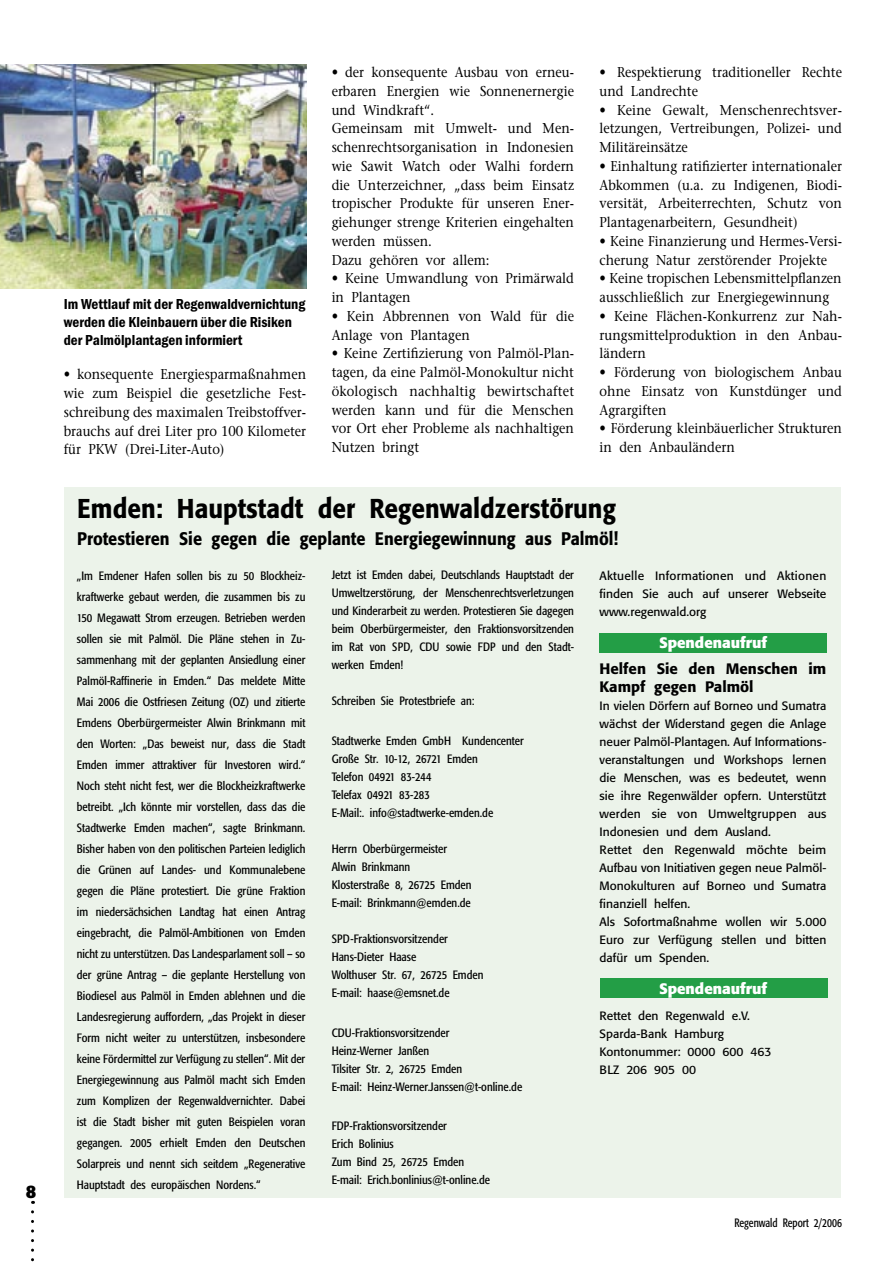
<style>
.page{position:relative;width:893px;height:1263px;background:#fff}
.page>*{position:absolute;margin:0;border:0;box-sizing:border-box;transform-origin:0 0}
.Titelzeile{font:500 27px "Formata";color:#000;scale:.9 1}
.Titelzeile-2{font:500 18px "Formata";color:#000;scale:.9 1}
.t1{font:700 18px "Formata";color:#000}
.Bildunter{font:600 condensed 15px/18px "Franklin Itc T";color:#000}
.Kastentext{font:500 15px/18px "Formata";color:#000}
.Kastentext-2{font:700 15px "Formata";color:#fff}
.Fließtext{font:14.25px/18.8px "Stone Serif";color:#000;text-align:justify;scale:.9 1}
.Kastentext-3{font:condensed 12px/21px "Formata";color:#000;text-align:justify}
.Kastentext-4{font:12px/18px "Formata";color:#000;text-align:justify}
.Kastentext-5{font:condensed 12px "Formata";color:#000;scale:.9 1}
</style>
<div class="page">
<svg style="left:31px;top:1212px;width:3px;height:50px"></svg>
<div style="left:64px;top:487px;width:776px;height:710px;background:#ecf3ea"></div>
<div style="left:600px;top:633px;width:227px;height:19px;background:#239e46"></div>
<div style="left:601px;top:978px;width:227px;height:20px;background:#239e46"></div>
<img style="left:0;top:65px;width:307px;height:223px">
<h2 class="t1" style="left:26px;top:1180px;width:12px">8</h2>
<p class="Bildunter" style="left:64px;top:295px;width:243px">Im Wettlauf mit der Regenwaldvernichtung werden die Kleinbauern über die Risiken der Palmölplantagen informiert</p>
<p class="Fließtext" style="left:64px;top:365px;width:271px">• konsequente Energiesparmaßnahmen wie zum Beispiel die gesetzliche Fest&shy;schreibung des maximalen Treibstoffver&shy;brauchs auf drei Liter pro 100 Kilometer für PKW (Drei-Liter-Auto)</p>
<p class="Fließtext" style="left:332px;top:63px;width:271px">• der konsequente Ausbau von erneu&shy;erbaren Energien wie Sonnenernergie und Windkraft“.</p>
<p class="Fließtext" style="left:332px;top:119px;width:271px">Gemeinsam mit Umwelt- und Men&shy;schenrechtsorganisation in Indonesien wie Sawit Watch oder Walhi fordern die Unterzeichner, „dass beim Einsatz tropischer Produkte für unseren Ener&shy;giehunger strenge Kriterien eingehalten werden müssen.</p>
<p class="Fließtext" style="left:332px;top:250px;width:177px">Dazu gehören vor allem:</p>
<p class="Fließtext" style="left:332px;top:269px;width:271px">• Keine Umwandlung von Primärwald in Plantagen</p>
<p class="Fließtext" style="left:332px;top:306px;width:271px">• Kein Abbrennen von Wald für die<br>Anlage von Plantagen</p>
<p class="Fließtext" style="left:332px;top:344px;width:271px">• Keine Zertifizierung von Palmöl-Plan&shy;tagen, da eine Palmöl-Monokultur nicht ökologisch nachhaltig bewirtschaftet werden kann und für die Menschen vor Ort eher Probleme als nachhaltigen Nutzen bringt</p>
<p class="Fließtext" style="left:600px;top:63px;width:271px">• Respektierung traditioneller Rechte und Landrechte</p>
<p class="Fließtext" style="left:600px;top:100px;width:271px">• Keine Gewalt, Menschenrechtsver&shy;letzungen, Vertreibungen, Polizei- und Militäreinsätze</p>
<p class="Fließtext" style="left:600px;top:156px;width:271px">• Einhaltung ratifizierter internationaler Abkommen (u.a. zu Indigenen, Biodi&shy;versität, Arbeiterrechten, Schutz von Plantagenarbeitern, Gesundheit)</p>
<p class="Fließtext" style="left:600px;top:231px;width:271px">• Keine Finanzierung und Hermes-Versi&shy;cherung Natur zerstörender Projekte</p>
<p class="Fließtext" style="left:600px;top:269px;width:271px">• Keine tropischen Lebensmittelpflanzen ausschließlich zur Energiegewinnung</p>
<p class="Fließtext" style="left:600px;top:306px;width:271px">• Keine Flächen-Konkurrenz zur Nah&shy;rungsmittelproduktion in den Anbau&shy;ländern</p>
<p class="Fließtext" style="left:600px;top:363px;width:271px">• Förderung von biologischem Anbau ohne Einsatz von Kunstdünger und Agrargiften</p>
<p class="Fließtext" style="left:600px;top:419px;width:271px">• Förderung kleinbäuerlicher Strukturen in den Anbauländern</p>
<p class="Titelzeile" style="left:77px;top:492px;width:600px">Emden: Hauptstadt der Regenwaldzerstörung</p>
<p class="Titelzeile-2" style="left:77px;top:528px;width:603px">Protestieren Sie gegen die geplante Energiegewinnung aus Palmöl!</p>
<p class="Kastentext-3" style="left:332px;top:566px;width:244px;line-height:18px">Jetzt ist Emden dabei, Deutschlands Hauptstadt der Umweltzerstörung, der Menschenrechtsverletzungen und Kinderarbeit zu werden. Protestieren Sie dagegen beim Oberbürgermeister, den Fraktionsvorsitzenden im Rat von SPD, CDU sowie FDP und den Stadt&shy;werken Emden!</p>
<p class="Kastentext-3" style="left:332px;top:691px;width:144px">Schreiben Sie Protestbriefe an:</p>
<p class="Kastentext-3" style="left:332px;top:730px;width:194px">Stadtwerke Emden GmbH Kundencenter</p>
<p class="Kastentext-3" style="left:332px;top:748px;width:148px">Große Str. 10-12, 26721 Emden</p>
<p class="Kastentext-3" style="left:332px;top:766px;width:101px">Telefon 04921 83-244</p>
<p class="Kastentext-3" style="left:332px;top:784px;width:100px">Telefax 04921 83-283</p>
<p class="Kastentext-3" style="left:332px;top:802px;width:163px">E-Mail:. info@stadtwerke-emden.de</p>
<p class="Kastentext-3" style="left:332px;top:838px;width:117px">Herrn Oberbürgermeister</p>
<p class="Kastentext-3" style="left:332px;top:856px;width:80px">Alwin Brinkmann</p>
<p class="Kastentext-3" style="left:332px;top:874px;width:141px">Klosterstraße 8, 26725 Emden</p>
<p class="Kastentext-3" style="left:332px;top:892px;width:141px">E-mail: Brinkmann@emden.de</p>
<p class="Kastentext-3" style="left:332px;top:928px;width:118px">SPD-Fraktionsvorsitzender</p>
<p class="Kastentext-3" style="left:332px;top:946px;width:86px">Hans-Dieter Haase</p>
<p class="Kastentext-3" style="left:332px;top:964px;width:153px">Wolthuser Str. 67, 26725 Emden</p>
<p class="Kastentext-3" style="left:332px;top:982px;width:119px">E-mail: haase@emsnet.de</p>
<p class="Kastentext-3" style="left:332px;top:1022px;width:119px">CDU-Fraktionsvorsitzender</p>
<p class="Kastentext-3" style="left:332px;top:1040px;width:99px">Heinz-Werner Janßen</p>
<p class="Kastentext-3" style="left:332px;top:1058px;width:132px">Tilsiter Str. 2, 26725 Emden</p>
<p class="Kastentext-3" style="left:332px;top:1076px;width:192px">E-mail: Heinz-Werner.Janssen@t-online.de</p>
<p class="Kastentext-3" style="left:332px;top:1115px;width:117px">FDP-Fraktionsvorsitzender</p>
<p class="Kastentext-3" style="left:332px;top:1133px;width:64px">Erich Bolinius</p>
<p class="Kastentext-3" style="left:332px;top:1151px;width:134px">Zum Bind 25, 26725 Emden</p>
<p class="Kastentext-3" style="left:332px;top:1169px;width:160px">E-mail: Erich.bonlinius@t-online.de</p>
<p class="Kastentext-3" style="left:77px;top:565px;width:230px">„Im Emdener Hafen sollen bis zu 50 Blockheiz&shy;kraftwerke gebaut werden, die zusammen bis zu 150 Megawatt Strom erzeugen. Betrieben werden sollen sie mit Palmöl. Die Pläne stehen in Zu&shy;sammenhang mit der geplanten Ansiedlung einer Palmöl-Raffinerie in Emden.“ Das meldete Mitte Mai 2006 die Ostfriesen Zeitung (OZ) und zitierte Emdens Oberbürgermeister Alwin Brinkmann mit den Worten: „Das beweist nur, dass die Stadt Emden immer attraktiver für Investoren wird.“ Noch steht nicht fest, wer die Blockheizkraftwerke betreibt. „Ich könnte mir vorstellen, dass das die Stadtwerke Emden machen“, sagte Brinkmann.<br>Bisher haben von den politischen Parteien lediglich die Grünen auf Landes- und Kommunalebene gegen die Pläne protestiert. Die grüne Fraktion im niedersächsichen Landtag hat einen Antrag eingebracht, die Palmöl-Ambitionen von Emden nicht zu unterstützen. Das Landesparlament soll – so der grüne Antrag – die geplante Herstellung von Biodiesel aus Palmöl in Emden ablehnen und die Landesregierung auffordern, „das Projekt in dieser Form nicht weiter zu unterstützen, insbesondere keine Fördermittel zur Verfügung zu stellen“. Mit der Energiegewinnung aus Palmöl macht sich Emden zum Komplizen der Regenwaldvernichter. Dabei ist die Stadt bisher mit guten Beispielen voran gegangen. 2005 erhielt Emden den Deutschen Solarpreis und nennt sich seitdem „Regenerative Hauptstadt des europäischen Nordens.“</p>
<p class="Kastentext-4" style="left:600px;top:567px;width:228px">Aktuelle Informationen und Aktionen finden Sie auch auf unserer Webseite www.regenwald.org</p>
<p class="Kastentext-2" style="left:659px;top:633px;width:110px">Spendenaufruf</p>
<p class="Kastentext" style="left:600px;top:660px;width:228px">Helfen Sie den Menschen im<br>Kampf gegen Palmöl</p>
<p class="Kastentext-4" style="left:600px;top:697px;width:228px">In vielen Dörfern auf Borneo und Sumatra wächst der Widerstand gegen die Anlage neuer Palmöl-Plantagen. Auf Informations&shy;veranstaltungen und Workshops lernen die Menschen, was es bedeutet, wenn sie ihre Regenwälder opfern. Unterstützt werden sie von Umweltgruppen aus Indonesien und dem Ausland.</p>
<p class="Kastentext-4" style="left:600px;top:841px;width:228px">Rettet den Regenwald möchte beim Aufbau von Initiativen gegen neue Palmöl-Monokulturen auf Borneo und Sumatra finanziell helfen.</p>
<p class="Kastentext-4" style="left:600px;top:913px;width:228px">Als Sofortmaßnahme wollen wir 5.000<br>Euro zur Verfügung stellen und bitten dafür um Spenden.</p>
<p class="Kastentext-2" style="left:659px;top:979px;width:110px">Spendenaufruf</p>
<p class="Kastentext-4" style="left:600px;top:1006px;width:152px">Rettet den Regenwald e.V.</p>
<p class="Kastentext-4" style="left:600px;top:1024px;width:126px">Sparda-Bank Hamburg</p>
<p class="Kastentext-4" style="left:600px;top:1042px;width:173px">Kontonummer: 0000 600 463</p>
<p class="Kastentext-4" style="left:600px;top:1060px;width:98px">BLZ 206 905 00</p>
<p class="Kastentext-5" style="left:734px;top:1216px;width:121px">Regenwald Report 2/2006</p>
</div>
